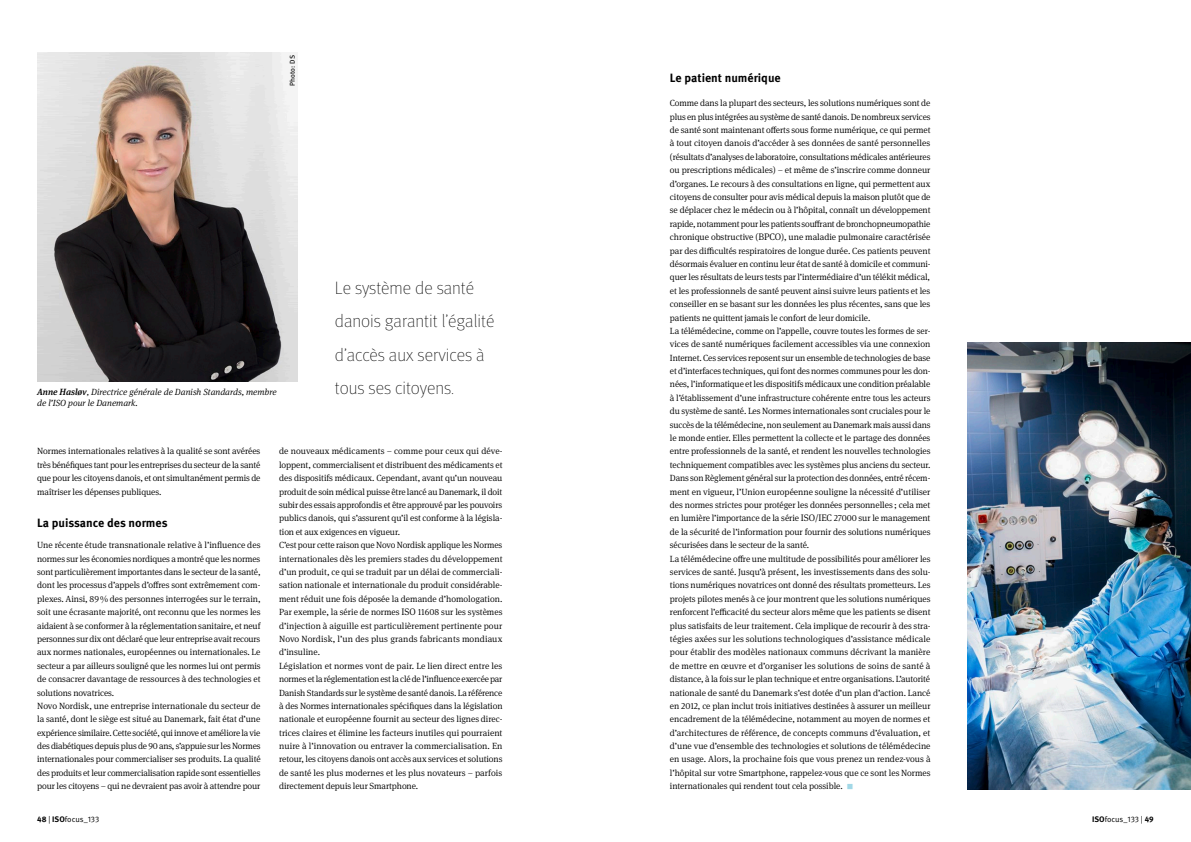
<style>
.page{position:relative;width:1191px;height:842px;background:#fff}
.page>*{position:absolute;margin:0;border:0;box-sizing:border-box;transform-origin:0 0}
.t1{font:100 18px/33.5px "Meta Pro";color:#000}
.t2{font:700 12px "Meta Pro";color:#000}
.t3{font:300 9px/13.4px "Meta Serif Pro";letter-spacing:-.01em;color:#000}
.t4{font:italic 300 9px "Meta Serif Pro";color:#000}
.t5{font:8px "Meta Pro Norm";letter-spacing:-.005em;color:#000}
.t6{font:7px "Meta Pro";color:#000}
.s1{font-weight:500}
.s2{font-size:9.5px}
.s3{font-family:"Meta Pro";font-weight:700;font-size:7px;color:#a2d8e7}
.s4{font-family:"Meta Pro";font-weight:700}
</style>
<div class="page">
<img style="left:37px;top:53px;width:261px;height:328px">
<img style="left:967px;top:342px;width:224px;height:447px">
<p class="t6" style="left:287px;top:86px;width:32px;rotate:-90deg">Photo: DS</p>
<h1 class="t1" style="left:335px;top:270px;width:161px">Le système de santé danois garantit l’égalité d’accès aux services à</h1>
<p class="t4" style="left:37px;top:385px;width:241px"><span class="s1">Anne Hasløv</span>, Directrice générale de Danish Standards, membre</p>
<h1 class="t1" style="left:335px;top:371px;width:121px">tous ses citoyens.</h1>
<p class="t4" style="left:37px;top:396px;width:102px">de l’ISO pour le Danemark.</p>
<p class="t3" style="left:37px;top:444px;width:225px;text-align:justify">Normes internationales relatives à la qualité se sont avérées très bénéfiques tant pour les entreprises du secteur de la santé que pour les citoyens danois, et ont simultanément permis de maîtriser les dépenses publiques.</p>
<h2 class="t2" style="left:37px;top:513px;width:132px">La puissance des normes</h2>
<p class="t3" style="left:37px;top:538px;width:225px">Une récente étude transnationale relative à l’influence des normes sur les économies nordiques a montré que les normes sont particulièrement importantes dans le secteur de la santé, dont les processus d’appels d’offres sont extrêmement com&shy;plexes. Ainsi, 89% des personnes interrogées sur le terrain, soit une écrasante majorité, ont reconnu que les normes les aidaient à se conformer à la réglementation sanitaire, et neuf personnes sur dix ont déclaré que leur entreprise avait recours aux normes nationales, européennes ou internationales. Le secteur a par ailleurs souligné que les normes lui ont permis de consacrer davantage de ressources à des technologies et solutions novatrices.<br>Novo Nordisk, une entreprise internationale du secteur de la santé, dont le siège est situé au Danemark, fait état d’une expérience similaire. Cette société, qui innove et améliore la vie des diabétiques depuis plus de 90 ans, s’appuie sur les Normes internationales pour commercialiser ses produits. La qualité des produits et leur commercialisation rapide sont essentielles pour les citoyens – qui ne devraient pas avoir à attendre pour</p>
<p class="t3" style="left:279px;top:444px;width:225px">de nouveaux médicaments – comme pour ceux qui déve&shy;loppent, commercialisent et distribuent des médicaments et des dispositifs médicaux. Cependant, avant qu’un nouveau produit de soin médical puisse être lancé au Danemark, il doit subir des essais approfondis et être approuvé par les pouvoirs publics danois, qui s’assurent qu’il est conforme à la législa&shy;tion et aux exigences en vigueur.<br>C’est pour cette raison que Novo Nordisk applique les Normes internationales dès les premiers stades du développement d’un produit, ce qui se traduit par un délai de commerciali&shy;sation nationale et internationale du produit considérable&shy;ment réduit une fois déposée la demande d’homologation.<br>Par exemple, la série de normes <span class="s2">ISO</span> 11608 sur les systèmes d’injection à aiguille est particulièrement pertinente pour Novo Nordisk, l’un des plus grands fabricants mondiaux d’insuline.<br>Législation et normes vont de pair. Le lien direct entre les normes et la réglementation est la clé de l’influence exercée par Danish Standards sur le système de santé danois. La référence à des Normes internationales spécifiques dans la législation nationale et européenne fournit au secteur des lignes direc&shy;trices claires et élimine les facteurs inutiles qui pourraient nuire à l’innovation ou entraver la commercialisation. En retour, les citoyens danois ont accès aux services et solutions de santé les plus modernes et les plus novateurs – parfois directement depuis leur Smartphone.</p>
<h2 class="t2" style="left:670px;top:68px;width:112px">Le patient numérique</h2>
<p class="t3" style="left:670px;top:96px;width:262px">Comme dans la plupart des secteurs, les solutions numériques sont de plus en plus intégrées au système de santé danois. De nombreux services de santé sont maintenant offerts sous forme numérique, ce qui permet à tout citoyen danois d’accéder à ses données de santé personnelles (résultats d’analyses de laboratoire, consultations médicales antérieures ou prescriptions médicales) – et même de s’inscrire comme donneur d’organes. Le recours à des consultations en ligne, qui permettent aux citoyens de consulter pour avis médical depuis la maison plutôt que de se déplacer chez le médecin ou à l’hôpital, connaît un développement rapide, notamment pour les patients souffrant de bronchopneumopathie chronique obstructive (<span class="s2">BPCO</span>), une maladie pulmonaire caractérisée par des difficultés respiratoires de longue durée. Ces patients peuvent désormais évaluer en continu leur état de santé à domicile et communi&shy;quer les résultats de leurs tests par l’intermédiaire d’un télékit médical, et les professionnels de santé peuvent ainsi suivre leurs patients et les conseiller en se basant sur les données les plus récentes, sans que les patients ne quittent jamais le confort de leur domicile.<br>La télémédecine, comme on l’appelle, couvre toutes les formes de ser&shy;vices de santé numériques facilement accessibles via une connexion Internet. Ces services reposent sur un ensemble de technologies de base et d’interfaces techniques, qui font des normes communes pour les don&shy;nées, l’informatique et les dispositifs médicaux une condition préalable à l’établissement d’une infrastructure cohérente entre tous les acteurs du système de santé. Les Normes internationales sont cruciales pour le succès de la télémédecine, non seulement au Danemark mais aussi dans le monde entier. Elles permettent la collecte et le partage des données entre professionnels de la santé, et rendent les nouvelles technologies techniquement compatibles avec les systèmes plus anciens du secteur.<br>Dans son Règlement général sur la protection des données, entré récem&shy;ment en vigueur, l’Union européenne souligne la nécessité d’utiliser des normes strictes pour protéger les données personnelles ; cela met en lumière l’importance de la série <span class="s2">ISO</span>/<span class="s2">IEC</span> 27000 sur le management de la sécurité de l’information pour fournir des solutions numériques sécurisées dans le secteur de la santé.<br>La télémédecine offre une multitude de possibilités pour améliorer les services de santé. Jusqu’à présent, les investissements dans des solu&shy;tions numériques novatrices ont donné des résultats prometteurs. Les projets pilotes menés à ce jour montrent que les solutions numériques renforcent l’efficacité du secteur alors même que les patients se disent plus satisfaits de leur traitement. Cela implique de recourir à des stra&shy;tégies axées sur les solutions technologiques d’assistance médicale pour établir des modèles nationaux communs décrivant la manière de mettre en œuvre et d’organiser les solutions de soins de santé à distance, à la fois sur le plan technique et entre organisations. L’autorité nationale de santé du Danemark s’est dotée d’un plan d’action. Lancé en 2012, ce plan inclut trois initiatives destinées à assurer un meilleur encadrement de la télémédecine, notamment au moyen de normes et d’architectures de référence, de concepts communs d’évaluation, et d’une vue d’ensemble des technologies et solutions de télémédecine en usage. Alors, la prochaine fois que vous prenez un rendez-vous à l’hôpital sur votre Smartphone, rappelez-vous que ce sont les Normes internationales qui rendent tout cela possible. <span class="s3">■</span></p>
<p class="t5" style="left:37px;top:813px;width:64px"><span class="s4">48</span> | <span class="s4">ISO</span>focus_133</p>
<p class="t5" style="left:1092px;top:813px;width:63px"><span class="s4">ISO</span>focus_133 | <span class="s4">49</span></p>
</div>
